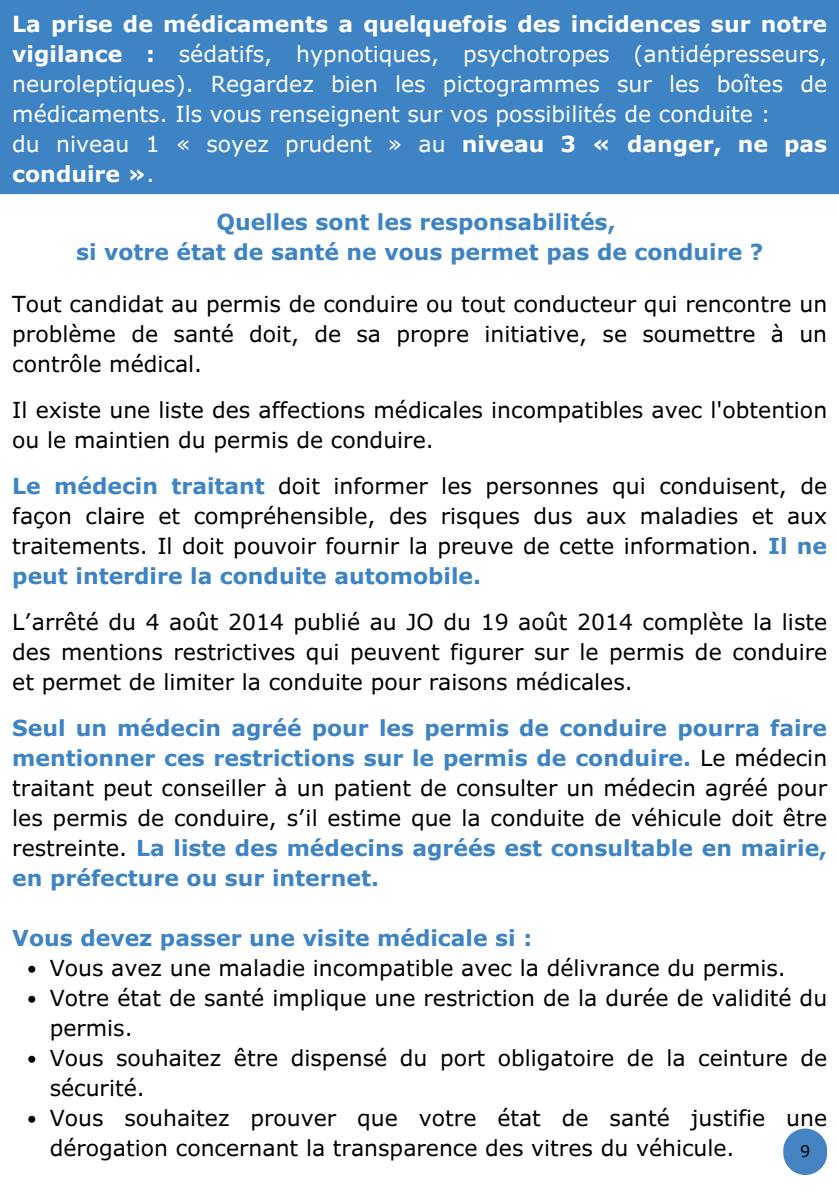
<style>
.page{position:relative;width:839px;height:1191px;background:#fff}
.page>*{position:absolute;margin:0;border:0;box-sizing:border-box;transform-origin:0 0}
.t1{font:22px/30px "Verdana Pro";color:#000}
.t2{font:700 22px/30px "Verdana Pro";color:#3e84c5;text-align:center}
.t3{font:22px/30px "Verdana Pro";color:#fff;text-align:justify}
.t4{font:700 22px/30px "Verdana Pro";color:#fff}
.t5{font:16px "Verdana Pro";color:#000}
.s1{font-weight:700}
.s2{font-weight:400}
.s3{font-weight:700;color:#3e84c5}
.s4{font-weight:400;color:#000}
</style>
<div class="page">
<div style="left:0;top:0;width:838px;height:194px;background:#3e84c5"></div>
<div style="left:783px;top:1129px;width:43px;height:46px;background:#4484c3;border-radius:22px"></div>
<svg style="left:28px;top:966px;width:7px;height:7px"></svg>
<svg style="left:28px;top:996px;width:7px;height:7px"></svg>
<svg style="left:28px;top:1056px;width:7px;height:7px"></svg>
<svg style="left:28px;top:1116px;width:7px;height:7px"></svg>
<p class="t3" style="left:12px;top:8px;width:816px"><span class="s1">La prise de médicaments a quelquefois des incidences sur notre vigilance :</span> sédatifs, hypnotiques, psychotropes (antidépresseurs, neuroleptiques). Regardez bien les pictogrammes sur les boîtes de médicaments. Ils vous renseignent sur vos possibilités de conduite :</p>
<p class="t4" style="left:12px;top:128px;width:816px"><span class="s2">du niveau 1 « soyez prudent » au</span> niveau 3 « danger, ne pas conduire »<span class="s2">.</span></p>
<h1 class="t2" style="left:76px;top:206px;width:688px">Quelles sont les responsabilités,<br>si votre état de santé ne vous permet pas de conduire ?</h1>
<p class="t1" style="left:12px;top:288px;width:816px;text-align:justify">Tout candidat au permis de conduire ou tout conducteur qui rencontre un problème de santé doit, de sa propre initiative, se soumettre à un contrôle médical.</p>
<p class="t1" style="left:12px;top:394px;width:816px">Il existe une liste des affections médicales incompatibles avec l'obtention ou le maintien du permis de conduire.</p>
<p class="t1" style="left:12px;top:470px;width:816px;text-align:justify"><span class="s3">Le médecin traitant</span> doit informer les personnes qui conduisent, de façon claire et compréhensible, des risques dus aux maladies et aux traitements. Il doit pouvoir fournir la preuve de cette information. <span class="s3">Il ne peut interdire la conduite automobile.</span></p>
<p class="t1" style="left:12px;top:606px;width:816px;text-align:justify">L’arrêté du 4 août 2014 publié au JO du 19 août 2014 complète la liste des mentions restrictives qui peuvent figurer sur le permis de conduire et permet de limiter la conduite pour raisons médicales.</p>
<p class="t2" style="left:12px;top:712px;width:816px;text-align:justify">Seul un médecin agréé pour les permis de conduire pourra faire mentionner ces restrictions sur le permis de conduire. <span class="s4">Le médecin traitant peut conseiller à un patient de consulter un médecin agréé pour les permis de conduire, s’il estime que la conduite de véhicule doit être restreinte.</span> La liste des médecins agréés est consultable en mairie, en préfecture ou sur internet.</p>
<h1 class="t2" style="left:12px;top:922px;width:521px">Vous devez passer une visite médicale si :</h1>
<p class="t1" style="left:50px;top:952px;width:737px">Vous avez une maladie incompatible avec la délivrance du permis.</p>
<p class="t1" style="left:50px;top:982px;width:779px">Votre état de santé implique une restriction de la durée de validité du permis.</p>
<p class="t1" style="left:50px;top:1042px;width:779px">Vous souhaitez être dispensé du port obligatoire de la ceinture de sécurité.</p>
<p class="t1" style="left:50px;top:1102px;width:779px">Vous souhaitez prouver que votre état de santé justifie une dérogation concernant la transparence des vitres du véhicule.</p>
<p class="t5" style="left:800px;top:1141px;width:12px">9</p>
</div>
